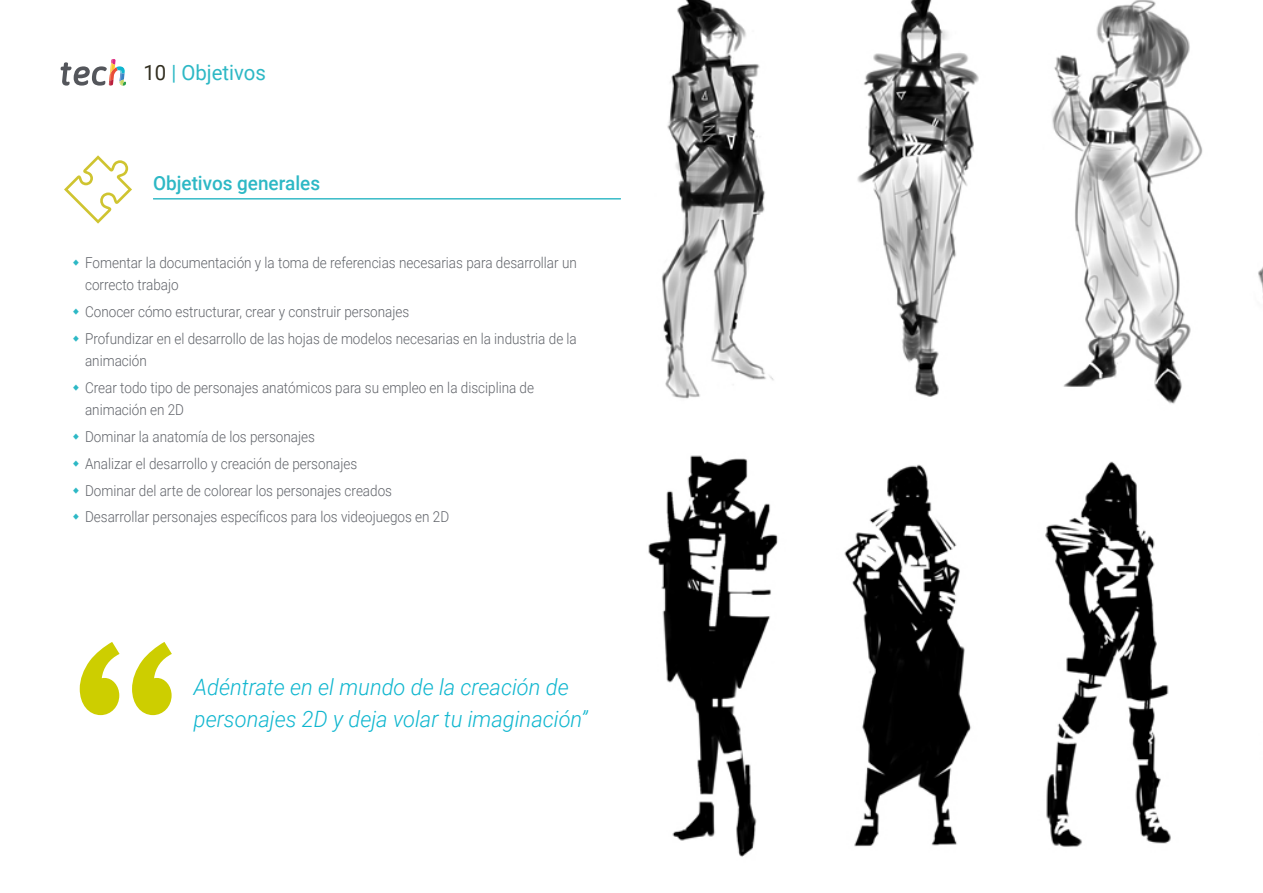
<style>
.page{position:relative;width:1263px;height:893px;background:#fff}
.page>*{position:absolute;margin:0;border:0;box-sizing:border-box;transform-origin:0 0}
.t1{font:italic 300 22.5px/31.5px "Roboto";color:#0fb6cf}
.t2{font:21px "Roboto";color:#2db8c5}
.t3{font:500 19.5px "Roboto";color:#2db8c5}
.t4{font:300 15px/26.7px "Roboto";color:#61646a;scale:.9 1}
.s1{color:#312e20}
</style>
<div class="page">
<hr style="left:153px;top:198px;width:468px;height:1px;background:#2db8c5">
<svg style="left:64px;top:155px;width:68px;height:69px"></svg>
<img style="left:648px;top:0;width:615px;height:857px">
<svg style="left:61px;top:59px;width:65px;height:27px"></svg>
<svg style="left:80px;top:642px;width:92px;height:73px"></svg>
<h2 class="t2" style="left:144px;top:57px;width:124px"><span class="s1">10</span> | Objetivos</h2>
<h3 class="t3" style="left:153px;top:170px;width:169px">Objetivos generales</h3>
<p class="t4" style="left:85px;top:250px;width:548px;line-height:22.5px">Fomentar la documentación y la toma de referencias necesarias para desarrollar un correcto trabajo</p>
<p class="t4" style="left:85px;top:298px;width:548px">Conocer cómo estructurar, crear y construir personajes<br>Profundizar en el desarrollo de las hojas de modelos necesarias en la industria de la</p>
<p class="t4" style="left:85px;top:347px;width:500px">animación<br>Crear todo tipo de personajes anatómicos para su empleo en la disciplina de</p>
<p class="t4" style="left:85px;top:396px;width:406px">animación en 2D<br>Dominar la anatomía de los personajes<br>Analizar el desarrollo y creación de personajes<br>Dominar del arte de colorear los personajes creados Desarrollar personajes específicos para los videojuegos en 2D</p>
<h1 class="t1" style="left:194px;top:670px;width:395px">Adéntrate en el mundo de la creación de personajes 2D y deja volar tu imaginación”</h1>
</div>
